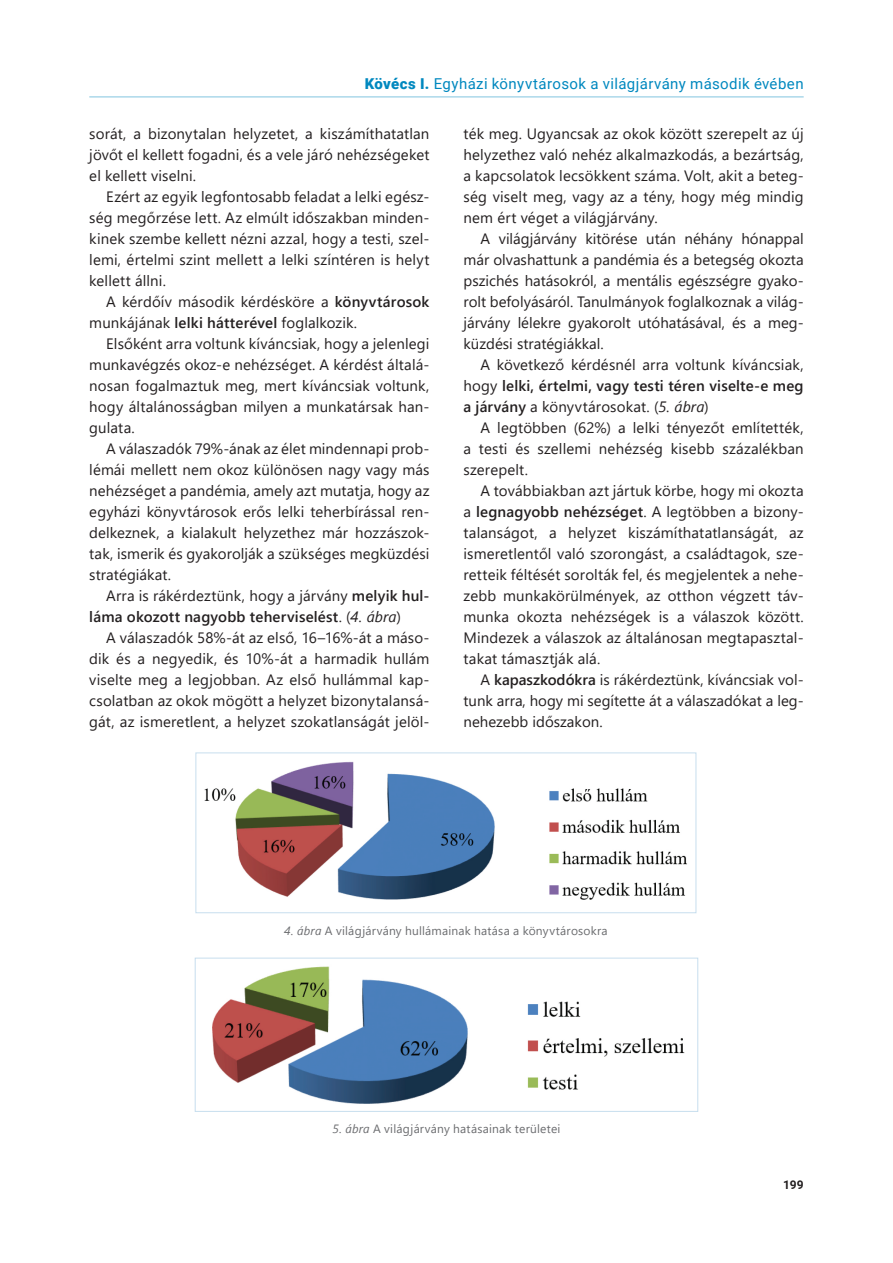
<style>
.page{position:relative;width:893px;height:1263px;background:#fff}
.page>*{position:absolute;margin:0;border:0;box-sizing:border-box;transform-origin:0 0}
.t1{font:15px/21px "Segoe UI";letter-spacing:.01em;color:#231f20;text-align:justify}
.t2{font:600 15px/21px "Segoe UI";letter-spacing:.01em;color:#231f20}
.t3{font:15px "Roboto";letter-spacing:.025em;color:#0088bf}
.t4{font:12px "Segoe UI";letter-spacing:.02em;color:#6c6d70}
.t5{font:700 12px "Roboto";color:#231f20}
.s1{font-weight:900}
.s2{font-weight:600}
.s3{font-weight:400}
.s4{font-weight:400;font-style:italic}
.s5{font-style:italic}
</style>
<div class="page">
<hr style="left:89px;top:97px;width:715px;height:1px;background:#0088bf">
<img style="left:204px;top:761px;width:483px;height:139px">
<div style="left:196px;top:753px;width:500px;height:160px;border:1px solid #c7deee"></div>
<img style="left:212px;top:966px;width:473px;height:138px">
<div style="left:195px;top:958px;width:503px;height:154px;border:1px solid #c7deee"></div>
<p class="t3" style="left:365px;top:73px;width:440px"><span class="s1">Kövécs I.</span> Egyházi könyvtárosok a világjárvány második évében</p>
<p class="t1" style="left:89px;top:122px;width:342px">sorát, a bizonytalan helyzetet, a kiszámíthatatlan jövőt el kellett fogadni, és a vele járó nehézségeket el kellett viselni.</p>
<p class="t1" style="left:89px;top:185px;width:342px;text-indent:17px">Ezért az egyik legfontosabb feladat a lelki egész&shy;ség megőrzése lett. Az elmúlt időszakban minden&shy;kinek szembe kellett nézni azzal, hogy a testi, szel&shy;lemi, értelmi szint mellett a lelki színtéren is helyt kellett állni.</p>
<p class="t1" style="left:89px;top:290px;width:342px;text-indent:17px">A kérdőív második kérdésköre a <span class="s2">könyvtárosok </span>munkájának <span class="s2">lelki hátterével</span> foglalkozik.</p>
<p class="t1" style="left:89px;top:332px;width:342px;text-indent:17px">Elsőként arra voltunk kíváncsiak, hogy a jelenlegi munkavégzés okoz-e nehézséget. A kérdést általá&shy;nosan fogalmaztuk meg, mert kíváncsiak voltunk, hogy általánosságban milyen a munkatársak han&shy;gulata.</p>
<p class="t1" style="left:89px;top:437px;width:342px;text-indent:17px">A válaszadók 79%-ának az élet mindennapi prob&shy;lémái mellett nem okoz különösen nagy vagy más nehézséget a pandémia, amely azt mutatja, hogy az egyházi könyvtárosok erős lelki teherbírással ren&shy;delkeznek, a kialakult helyzethez már hozzászok&shy;tak, ismerik és gyakorolják a szükséges megküzdési stratégiákat.</p>
<p class="t2" style="left:89px;top:584px;width:342px;text-indent:17px"><span class="s3">Arra is rákérdeztünk, hogy a járvány</span> melyik hul&shy;láma okozott nagyobb teherviselést<span class="s3">. (</span><span class="s4">4. ábra</span><span class="s3">)</span></p>
<p class="t1" style="left:89px;top:626px;width:342px;text-indent:17px">A válaszadók 58%-át az első, 16–16%-át a máso&shy;dik és a negyedik, és 10%-át a harmadik hullám viselte meg a legjobban. Az első hullámmal kap&shy;csolatban az okok mögött a helyzet bizonytalansá&shy;gát, az ismeretlent, a helyzet szokatlanságát jelöl-</p>
<p class="t1" style="left:463px;top:122px;width:342px">ték meg. Ugyancsak az okok között szerepelt az új helyzethez való nehéz alkalmazkodás, a bezártság, a kapcsolatok lecsökkent száma. Volt, akit a beteg&shy;ség viselt meg, vagy az a tény, hogy még mindig nem ért véget a világjárvány.</p>
<p class="t1" style="left:463px;top:227px;width:342px;text-indent:17px">A világjárvány kitörése után néhány hónappal már olvashattunk a pandémia és a betegség okozta pszichés hatásokról, a mentális egészségre gyako&shy;rolt befolyásáról. Tanulmányok foglalkoznak a világ&shy;járvány lélekre gyakorolt utóhatásával, és a meg&shy;küzdési stratégiákkal.</p>
<p class="t1" style="left:463px;top:353px;width:342px;text-indent:17px">A következő kérdésnél arra voltunk kíváncsiak, hogy <span class="s2">lelki, értelmi, vagy testi téren viselte-e meg a járvány</span> a könyvtárosokat. (<span class="s5">5. ábra</span>)</p>
<p class="t1" style="left:463px;top:416px;width:342px;text-indent:17px">A legtöbben (62%) a lelki tényezőt említették, a testi és szellemi nehézség kisebb százalékban szerepelt.</p>
<p class="t1" style="left:463px;top:479px;width:342px;text-indent:17px">A továbbiakban azt jártuk körbe, hogy mi okozta a <span class="s2">legnagyobb nehézséget</span>. A legtöbben a bizony&shy;talanságot, a helyzet kiszámíthatatlanságát, az ismeretlentől való szorongást, a családtagok, sze&shy;retteik féltését sorolták fel, és megjelentek a nehe&shy;zebb munkakörülmények, az otthon végzett táv&shy;munka okozta nehézségek is a válaszok között.<br>Mindezek a válaszok az általánosan megtapasztal&shy;takat támasztják alá.</p>
<p class="t1" style="left:463px;top:668px;width:342px;text-indent:17px">A <span class="s2">kapaszkodókra</span> is rákérdeztünk, kíváncsiak vol&shy;tunk arra, hogy mi segítette át a válaszadókat a leg&shy;nehezebb időszakon.</p>
<p class="t4" style="left:284px;top:919px;width:325px"><span class="s5">4. ábra</span> A világjárvány hullámainak hatása a könyvtárosokra</p>
<p class="t4" style="left:332px;top:1117px;width:230px"><span class="s5">5. ábra</span> A világjárvány hatásainak területei</p>
<p class="t5" style="left:783px;top:1177px;width:22px">199</p>
</div>
